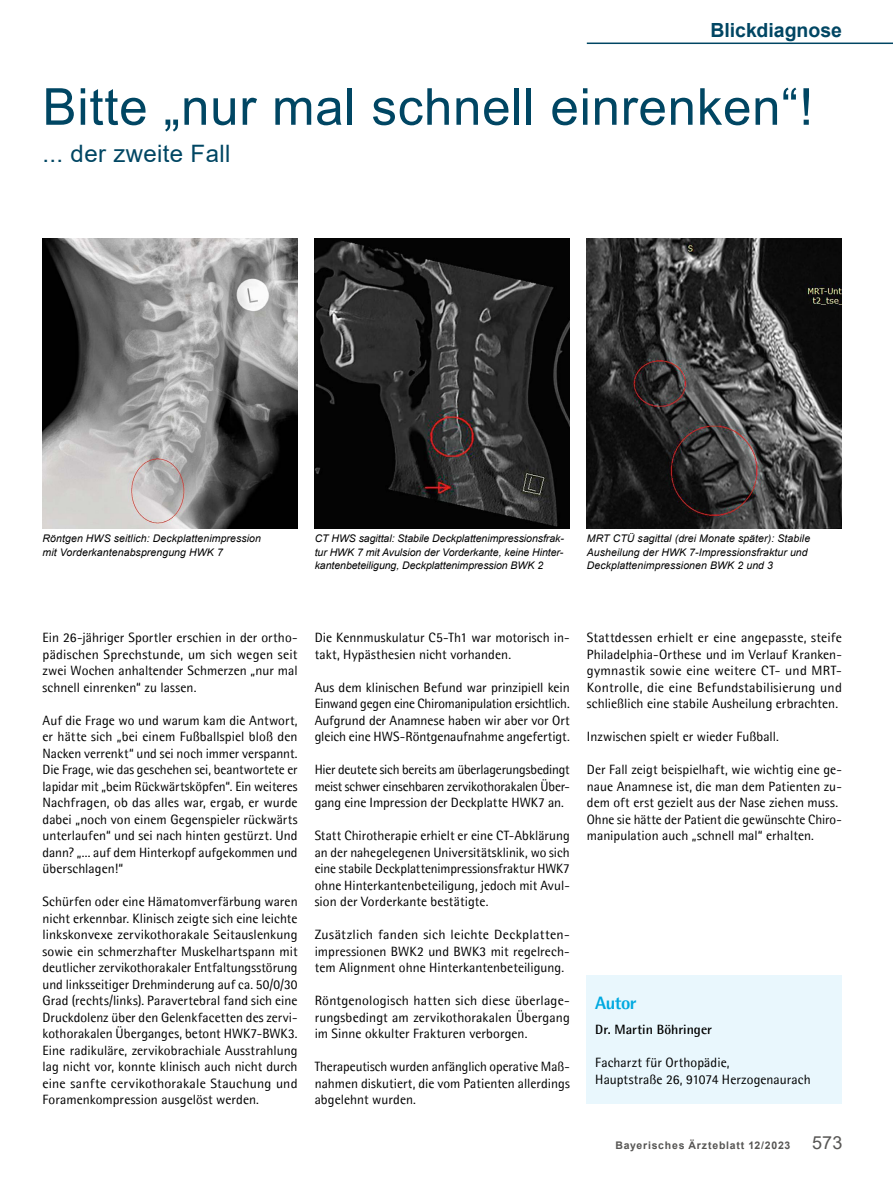
<style>
.page{position:relative;width:893px;height:1191px;background:#fff}
.page>*{position:absolute;margin:0;border:0;box-sizing:border-box;transform-origin:0 0}
.t1{font:51px "Arial";letter-spacing:.015em;color:#004663}
.t2{font:24px "Arial";letter-spacing:.015em;color:#004663}
.t3{font:700 19.5px "Arial";color:#004663}
.t4{font:800 18px "Agfa Rotis Semisans";letter-spacing:-.03em;color:#00a9e0}
.t5{font:13.5px/16.5px "Agfa Rotis Semisans";color:#000;text-align:justify}
.t6{font:700 13.5px "Agfa Rotis Semisans";letter-spacing:.005em;color:#000}
.t7{font:italic 10.5px/13.5px "Arial";letter-spacing:.01em;color:#000}
.t8{font:700 10.5px "Arial";letter-spacing:.07em;color:#575654}
.s1{font-weight:400;font-size:18px}
</style>
<div class="page">
<hr style="left:587px;top:43px;width:306px;height:1px;background:#004663">
<div style="left:587px;top:975px;width:255px;height:129px;background:#e9f7fd"></div>
<img style="left:43px;top:238px;width:255px;height:290px">
<img style="left:315px;top:238px;width:255px;height:290px">
<img style="left:587px;top:238px;width:255px;height:290px">
<h3 class="t3" style="left:710px;top:16px;width:133px">Blickdiagnose</h3>
<h1 class="t1" style="left:43px;top:72px;width:772px">Bitte „nur mal schnell einrenken“!</h1>
<h2 class="t2" style="left:43px;top:137px;width:189px">... der zweite Fall</h2>
<p class="t7" style="left:43px;top:532px;width:220px">Röntgen HWS seitlich: Deckplattenimpression mit Vorderkantenabsprengung HWK 7</p>
<p class="t7" style="left:315px;top:532px;width:251px;text-align:justify">CT HWS sagittal: Stabile Deckplattenimpressionsfrak&shy;tur HWK 7 mit Avulsion der Vorderkante, keine Hinter&shy;kantenbeteiligung, Deckplattenimpression BWK 2</p>
<p class="t7" style="left:587px;top:532px;width:225px">MRT CTÜ sagittal (drei Monate später): Stabile<br>Ausheilung der HWK 7-Impressionsfraktur und<br>Deckplattenimpressionen BWK 2 und 3</p>
<p class="t5" style="left:43px;top:629px;width:257px">Ein 26-jähriger Sportler erschien in der ortho&shy;pädischen Sprechstunde, um sich wegen seit zwei Wochen anhaltender Schmerzen „nur mal schnell einrenken“ zu lassen.</p>
<p class="t5" style="left:43px;top:711px;width:257px">Auf die Frage wo und warum kam die Antwort, er hätte sich „bei einem Fußballspiel bloß den Nacken verrenkt“ und sei noch immer verspannt.<br>Die Frage, wie das geschehen sei, beantwortete er lapidar mit „beim Rückwärtsköpfen“. Ein weiteres Nachfragen, ob das alles war, ergab, er wurde dabei „noch von einem Gegenspieler rückwärts unterlaufen“ und sei nach hinten gestürzt. Und dann? „... auf dem Hinterkopf aufgekommen und überschlagen!“</p>
<p class="t5" style="left:43px;top:893px;width:257px">Schürfen oder eine Hämatomverfärbung waren nicht erkennbar. Klinisch zeigte sich eine leichte linkskonvexe zervikothorakale Seitauslenkung sowie ein schmerzhafter Muskelhartspann mit deutlicher zervikothorakaler Entfaltungsstörung und linksseitiger Drehminderung auf ca. 50/0/30<br>Grad (rechts/links). Paravertebral fand sich eine Druckdolenz über den Gelenkfacetten des zervi&shy;kothorakalen Überganges, betont HWK7-BWK3.<br>Eine radikuläre, zervikobrachiale Ausstrahlung lag nicht vor, konnte klinisch auch nicht durch eine sanfte cervikothorakale Stauchung und Foramenkompression ausgelöst werden.</p>
<p class="t5" style="left:315px;top:629px;width:257px">Die Kennmuskulatur C5-Th1 war motorisch in&shy;takt, Hypästhesien nicht vorhanden.</p>
<p class="t5" style="left:315px;top:678px;width:257px">Aus dem klinischen Befund war prinzipiell kein Einwand gegen eine Chiromanipulation ersichtlich.<br>Aufgrund der Anamnese haben wir aber vor Ort gleich eine HWS-Röntgenaufnahme angefertigt.</p>
<p class="t5" style="left:315px;top:761px;width:257px">Hier deutete sich bereits am überlagerungsbedingt meist schwer einsehbaren zervikothorakalen Über&shy;gang eine Impression der Deckplatte HWK7 an.</p>
<p class="t5" style="left:315px;top:827px;width:257px">Statt Chirotherapie erhielt er eine CT-Abklärung an der nahegelegenen Universitätsklinik, wo sich eine stabile Deckplattenimpressionsfraktur HWK7 ohne Hinterkantenbeteiligung, jedoch mit Avul&shy;sion der Vorderkante bestätigte.</p>
<p class="t5" style="left:315px;top:926px;width:257px">Zusätzlich fanden sich leichte Deckplatten&shy;impressionen BWK2 und BWK3 mit regelrech&shy;tem Alignment ohne Hinterkantenbeteiligung.</p>
<p class="t5" style="left:315px;top:992px;width:257px">Röntgenologisch hatten sich diese überlage&shy;rungsbedingt am zervikothorakalen Übergang im Sinne okkulter Frakturen verborgen.</p>
<p class="t5" style="left:315px;top:1058px;width:257px">Therapeutisch wurden anfänglich operative Maß&shy;nahmen diskutiert, die vom Patienten allerdings abgelehnt wurden.</p>
<p class="t5" style="left:587px;top:629px;width:257px">Stattdessen erhielt er eine angepasste, steife Philadelphia-Orthese und im Verlauf Kranken&shy;gymnastik sowie eine weitere CT- und MRT-Kontrolle, die eine Befundstabilisierung und schließlich eine stabile Ausheilung erbrachten.</p>
<p class="t5" style="left:587px;top:728px;width:194px">Inzwischen spielt er wieder Fußball.</p>
<p class="t5" style="left:587px;top:761px;width:257px;text-align:left">Der Fall zeigt beispielhaft, wie wichtig eine ge&shy;naue Anamnese ist, die man dem Patienten zu&shy;dem oft erst gezielt aus der Nase ziehen muss.<br>Ohne sie hätte der Patient die gewünschte Chiro&shy;manipulation auch „schnell mal“ erhalten.</p>
<h3 class="t4" style="left:595px;top:991px;width:43px">Autor</h3>
<p class="t6" style="left:595px;top:1021px;width:118px">Dr. Martin Böhringer</p>
<p class="t5" style="left:595px;top:1054px;width:217px">Facharzt für Orthopädie,<br>Hauptstraße 26, 91074 Herzogenaurach</p>
<p class="t8" style="left:615px;top:1137px;width:228px">Bayerisches Ärzteblatt 12/2023 <span class="s1">573</span></p>
</div>
